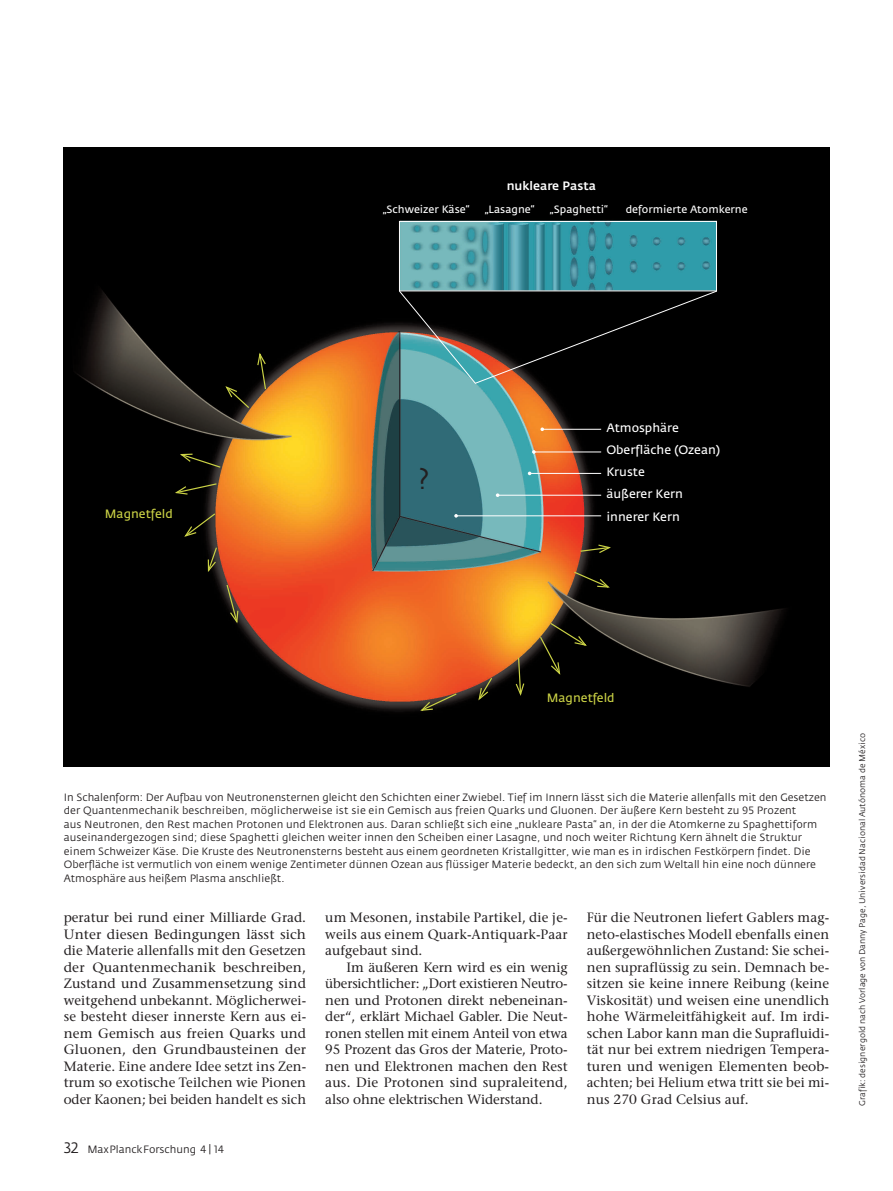
<style>
.page{position:relative;width:893px;height:1191px;background:#fff}
.page>*{position:absolute;margin:0;border:0;box-sizing:border-box;transform-origin:0 0}
.t1{font:30px "Fedra Sans";color:#231f20}
.t2{font:13.5px/16.5px "Stone Serif";color:#231f20;text-align:justify}
.t3{font:12px/22.4px "Fedra Sans";color:#fff}
.t4{font:12px "Fedra Sans";color:#cad145}
.t5{font:500 12px "Fedra Sans";color:#fff}
.t6{font:10.5px/13.5px "Fedra Sans";color:#231f20}
.t7{font:10.5px "Fedra Sans";color:#fff}
.t8{font:8.25px "Fedra Sans";color:#231f20}
.s1{font-family:"Fedra Sans Book SC"}
.s2{font-family:"Fedra Sans Book SC";font-size:15px}
</style>
<div class="page">
<img style="left:64px;top:147px;width:765px;height:619px">
<svg style="left:224px;top:385px;width:26px;height:24px"></svg>
<svg style="left:256px;top:351px;width:11px;height:39px"></svg>
<svg style="left:178px;top:453px;width:44px;height:16px"></svg>
<svg style="left:173px;top:482px;width:45px;height:13px"></svg>
<svg style="left:183px;top:512px;width:34px;height:26px"></svg>
<svg style="left:207px;top:546px;width:11px;height:28px"></svg>
<svg style="left:226px;top:583px;width:13px;height:42px"></svg>
<svg style="left:573px;top:570px;width:38px;height:18px"></svg>
<svg style="left:579px;top:543px;width:34px;height:11px"></svg>
<svg style="left:539px;top:622px;width:49px;height:54px;background:#191608"></svg>
<svg style="left:515px;top:656px;width:10px;height:41px"></svg>
<svg style="left:477px;top:676px;width:16px;height:26px"></svg>
<svg style="left:419px;top:692px;width:39px;height:19px"></svg>
<div style="left:399px;top:221px;width:318px;height:70px;border:1px solid #fff"></div>
<svg style="left:398px;top:290px;width:320px;height:95px;background:#1b201f"></svg>
<hr style="left:542px;top:429px;width:59px;height:1px;background:#fff">
<svg style="left:540px;top:427px;width:4px;height:4px"></svg>
<hr style="left:534px;top:451px;width:67px;height:1px;background:#fff">
<svg style="left:532px;top:450px;width:4px;height:4px"></svg>
<hr style="left:530px;top:473px;width:71px;height:1px;background:#fff">
<hr style="left:498px;top:495px;width:103px;height:1px;background:#fff">
<hr style="left:456px;top:515px;width:145px;height:1px;background:#fff">
<p class="t5" style="left:507px;top:181px;width:91px">nukleare Pasta</p>
<p class="t7" style="left:383px;top:205px;width:88px">„Schweizer Käse“</p>
<p class="t7" style="left:485px;top:205px;width:51px">„Lasagne“</p>
<p class="t7" style="left:550px;top:205px;width:60px">„Spaghetti“</p>
<p class="t7" style="left:626px;top:205px;width:123px">deformierte Atomkerne</p>
<p class="t4" style="left:105px;top:509px;width:69px">Magnetfeld</p>
<p class="t1" style="left:418px;top:466px;width:14px">?</p>
<p class="t3" style="left:606px;top:417px;width:115px">Atmosphäre<br>Oberfläche (Ozean)<br>Kruste<br>äußerer Kern innerer Kern</p>
<p class="t4" style="left:547px;top:693px;width:69px">Magnetfeld</p>
<p class="t6" style="left:64px;top:791px;width:764px">In Schalenform: Der Aufbau von Neutronensternen gleicht den Schichten einer Zwiebel. Tief im Innern lässt sich die Materie allenfalls mit den Gesetzen der Quantenmechanik beschreiben, möglicherweise ist sie ein Gemisch aus freien Quarks und Gluonen. Der äußere Kern besteht zu <span class="s1">95</span> Prozent<br>aus Neutronen, den Rest machen Protonen und Elektronen aus. Daran schließt sich eine „nukleare Pasta“ an, in der die Atomkerne zu Spaghettiform auseinandergezogen sind; diese Spaghetti gleichen weiter innen den Scheiben einer Lasagne, und noch weiter Richtung Kern ähnelt die Struktur einem Schweizer Käse. Die Kruste des Neutronensterns besteht aus einem geordneten Kristallgitter, wie man es in irdischen Festkörpern findet. Die Oberfläche ist vermutlich von einem wenige Zentimeter dünnen Ozean aus flüssiger Materie bedeckt, an den sich zum Weltall hin eine noch dünnere Atmosphäre aus heißem Plasma anschließt.</p>
<p class="t2" style="left:64px;top:910px;width:244px">peratur bei rund einer Milliarde Grad.<br>Unter diesen Bedingungen lässt sich die Materie allenfalls mit den Gesetzen der Quantenmechanik beschreiben, Zustand und Zusammensetzung sind weitgehend unbekannt. Möglicherwei&shy;se besteht dieser innerste Kern aus ei&shy;nem Gemisch aus freien Quarks und Gluonen, den Grundbausteinen der Materie. Eine andere Idee setzt ins Zen&shy;trum so exotische Teilchen wie Pionen oder Kaonen; bei beiden handelt es sich</p>
<p class="t2" style="left:325px;top:910px;width:244px">um Mesonen, instabile Partikel, die je-</p>
<p class="t2" style="left:325px;top:927px;width:244px">weils aus einem Quark-Antiquark-Paar</p>
<p class="t2" style="left:325px;top:943px;width:99px">aufgebaut sind.</p>
<p class="t2" style="left:347px;top:960px;width:223px">Im äußeren Kern wird es ein wenig</p>
<p class="t2" style="left:325px;top:976px;width:244px">übersichtlicher: „Dort existieren Neu tro-</p>
<p class="t2" style="left:325px;top:993px;width:244px">nen und Protonen direkt nebeneinan-</p>
<p class="t2" style="left:325px;top:1009px;width:244px">der“, erklärt Michael Gabler. Die Neut-</p>
<p class="t2" style="left:325px;top:1026px;width:244px">ronen stellen mit einem Anteil von etwa</p>
<p class="t2" style="left:325px;top:1042px;width:244px">95 Prozent das Gros der Materie, Proto-</p>
<p class="t2" style="left:325px;top:1059px;width:244px">nen und Elektronen machen den Rest</p>
<p class="t2" style="left:325px;top:1075px;width:244px">aus. Die Protonen sind supraleitend,</p>
<p class="t2" style="left:325px;top:1092px;width:219px">also ohne elektrischen Widerstand.</p>
<p class="t6" style="left:64px;top:1143px;width:162px"><span class="s2">32</span> MaxPlanckForschung <span class="s1">4 | 14</span></p>
<p class="t2" style="left:587px;top:910px;width:244px">Für die Neutronen liefert Gablers mag&shy;neto-elastisches Modell ebenfalls einen außergewöhnlichen Zustand: Sie schei&shy;nen supraflüssig zu sein. Demnach be&shy;sitzen sie keine innere Reibung (keine Viskosität) und weisen eine unendlich hohe Wärmeleitfähigkeit auf. Im irdi&shy;schen Labor kann man die Suprafluidi&shy;tät nur bei extrem niedrigen Tempera&shy;turen und wenigen Elementen beob&shy;achten; bei Helium etwa tritt sie bei mi&shy;nus 270 Grad Celsius auf.</p>
<p class="t8" style="left:859px;top:1106px;width:374px;rotate:-90deg">Grafik: designergold nach Vorlage von Danny Page, Universidad Nacional Autónoma de México</p>
</div>
